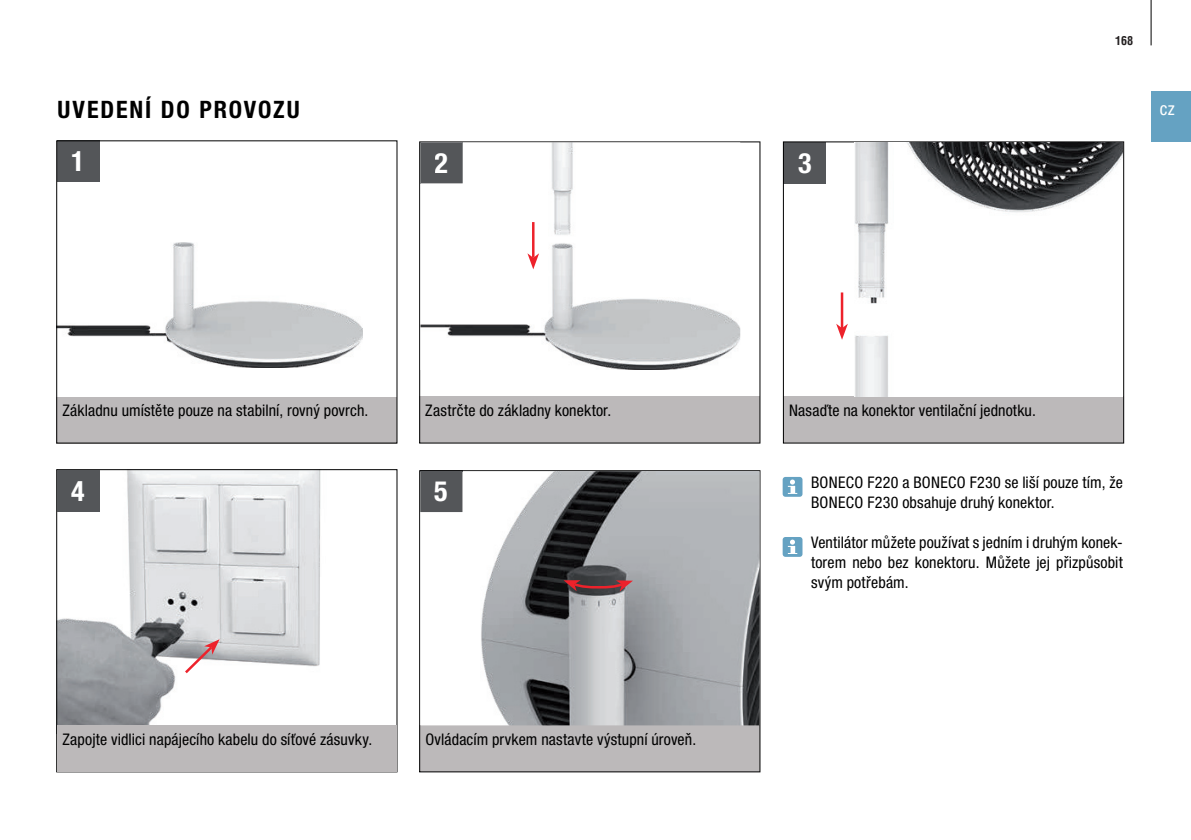
<style>
.page{position:relative;width:1191px;height:840px;background:#fff}
.page>*{position:absolute;margin:0;border:0;box-sizing:border-box;transform-origin:0 0}
.t1{font:700 condensed 28px "Helvetica Neue LTW1 G";color:#fff}
.t2{font:700 condensed 24px "Helvetica Neue LTW1 G";letter-spacing:.075em;color:#000}
.t3{font:condensed 18px "Helvetica Neue LTW1 G";color:#fff}
.t4{font:condensed 16px/20px "Helvetica Neue LTW1 G";letter-spacing:.01em;color:#000}
.t5{font:700 condensed 12px "Helvetica";color:#231f20}
</style>
<div class="page">
<img style="left:58px;top:471px;width:263px;height:254px">
<svg style="left:182px;top:639px;width:38px;height:36px"></svg>
<div style="left:57px;top:725px;width:339px;height:46px;background:#bcb9ba"></div>
<div style="left:57px;top:141px;width:42px;height:41px;background:#545659"></div>
<div style="left:57px;top:470px;width:42px;height:41px;background:#545659"></div>
<div style="left:57px;top:397px;width:340px;height:46px;background:#bcb9ba"></div>
<img style="left:58px;top:242px;width:304px;height:125px">
<div style="left:56px;top:140px;width:341px;height:303px;border:1px solid #000"></div>
<svg style="left:419px;top:141px;width:341px;height:302px;fill:#bcb9ba"></svg>
<svg style="left:783px;top:141px;width:341px;height:302px"></svg>
<svg style="left:419px;top:470px;width:341px;height:302px;background:#b3b0b1"></svg>
<div style="left:782px;top:476px;width:20px;height:20px;background:#65a2c2;border-radius:3px"></div>
<svg style="left:788px;top:479px;width:9px;height:14px"></svg>
<div style="left:782px;top:536px;width:20px;height:20px;background:#65a2c2;border-radius:3px"></div>
<svg style="left:788px;top:539px;width:8px;height:14px"></svg>
<hr style="left:840px;top:292px;width:3px;height:36px;background:#ed222b">
<svg style="left:836px;top:323px;width:12px;height:16px"></svg>
<img style="left:420px;top:511px;width:42px;height:214px">
<img style="left:420px;top:472px;width:42px;height:39px">
<img style="left:435px;top:481px;width:12px;height:20px">
<img style="left:462px;top:471px;width:297px;height:254px">
<img style="left:420px;top:471px;width:42px;height:1px">
<img style="left:420px;top:142px;width:320px;height:228px">
<img style="left:420px;top:142px;width:42px;height:41px">
<img style="left:435px;top:153px;width:12px;height:19px">
<img style="left:854px;top:142px;width:268px;height:254px">
<svg style="left:563px;top:580px;width:70px;height:11px"></svg>
<hr style="left:532px;top:222px;width:2px;height:35px;background:#ed222b">
<svg style="left:527px;top:253px;width:12px;height:16px"></svg>
<div style="left:1151px;top:91px;width:40px;height:51px;background:#65a2c2"></div>
<hr style="left:1150px;top:0;width:1px;height:45px;background:#000">
<h2 class="t2" style="left:57px;top:95px;width:244px">UVEDENÍ DO PROVOZU</h2>
<h1 class="t1" style="left:71px;top:145px;width:15px">1</h1>
<h1 class="t1" style="left:798px;top:146px;width:15px">3</h1>
<h1 class="t1" style="left:434px;top:146px;width:15px">2</h1>
<p class="t5" style="left:1115px;top:33px;width:19px">168</p>
<p class="t3" style="left:1159px;top:102px;width:16px">cz</p>
<p class="t4" style="left:62px;top:402px;width:307px">Základnu umístěte pouze na stabilní, rovný povrch.</p>
<p class="t4" style="left:425px;top:402px;width:187px">Zastrčte do základny konektor.</p>
<p class="t4" style="left:789px;top:402px;width:248px">Nasaďte na konektor ventilační jednotku.</p>
<h1 class="t1" style="left:71px;top:474px;width:15px">4</h1>
<h1 class="t1" style="left:434px;top:475px;width:15px">5</h1>
<p class="t4" style="left:62px;top:730px;width:311px">Zapojte vidlici napájecího kabelu do síťové zásuvky.</p>
<p class="t4" style="left:425px;top:730px;width:272px">Ovládacím prvkem nastavte výstupní úroveň.</p>
<p class="t4" style="left:811px;top:474px;width:313px">BONECO F220 a BONECO F230 se liší pouze tím, že<br>BONECO F230 obsahuje druhý konektor.</p>
<p class="t4" style="left:811px;top:534px;width:313px;text-align:justify">Ventilátor můžete používat s jedním i druhým konek&shy;torem nebo bez konektoru. Můžete jej přizpůsobit svým potřebám.</p>
</div>
